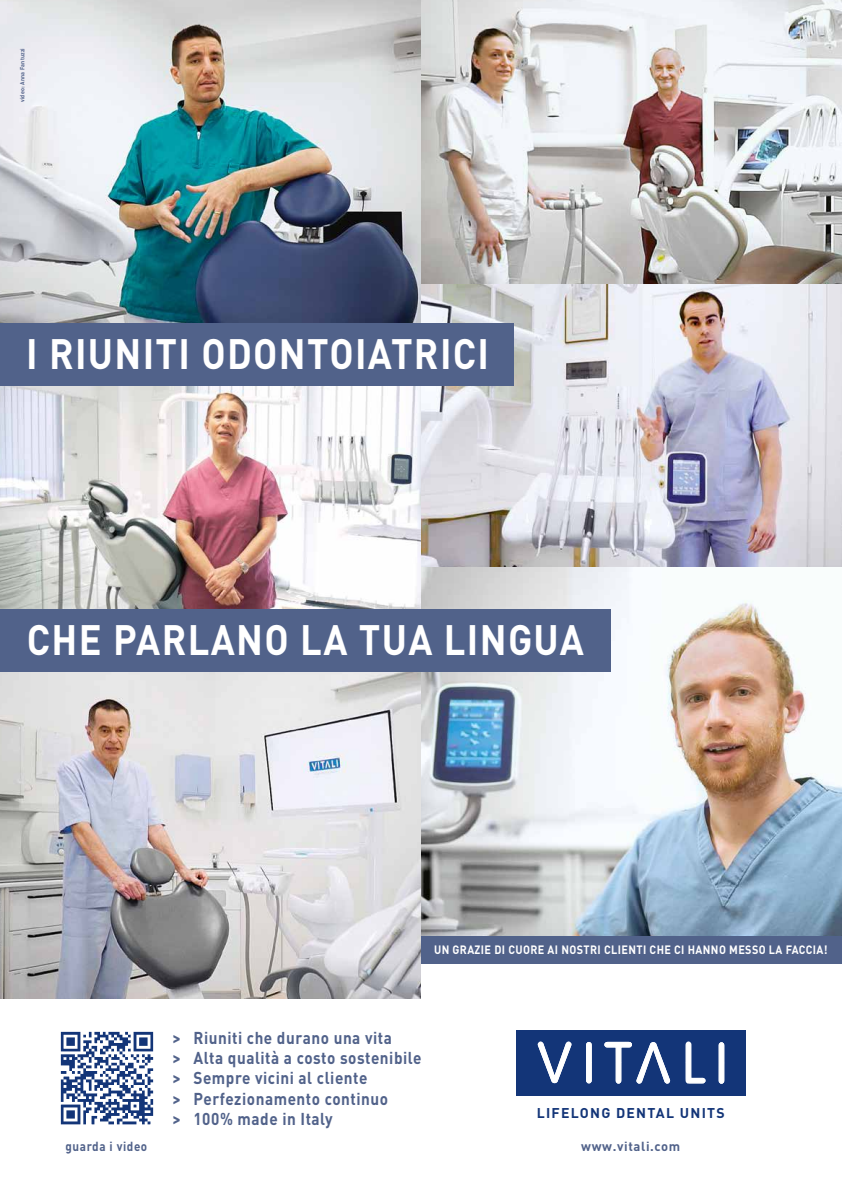
<style>
.page{position:relative;width:842px;height:1191px;background:#fff}
.page>*{position:absolute;margin:0;border:0;box-sizing:border-box;transform-origin:0 0}
.t1{font:700 42px "DIN Pro";letter-spacing:.035em;color:#fff;scale:.9 1}
.t2{font:700 17px/20.4px "DIN Pro";letter-spacing:.035em;color:#51628a;scale:.9 1}
.t3{font:700 14px "DIN Pro";letter-spacing:.09em;color:#133578}
.t4{font:700 13px "DIN Pro";letter-spacing:.05em;color:#51628a}
.t5{font:700 13px "DIN Pro";letter-spacing:.05em;color:#51628a;scale:.9 1}
.t6{font:700 12px "DIN Pro";letter-spacing:.035em;color:#fff;scale:.9 1}
.t7{font:700 6px "DIN Pro";letter-spacing:.035em;color:#51628a;scale:.9 1}
</style>
<div class="page">
<div style="left:418px;top:935px;width:424px;height:28px;background:#51628a"></div>
<div style="left:516px;top:1030px;width:229px;height:65px;background:#133578"></div>
<svg style="left:686px;top:1041px;width:19px;height:42px"></svg>
<svg style="left:538px;top:1041px;width:33px;height:42px"></svg>
<svg style="left:586px;top:1042px;width:6px;height:41px"></svg>
<svg style="left:604px;top:1042px;width:66px;height:41px"></svg>
<svg style="left:719px;top:1042px;width:5px;height:41px"></svg>
<img style="left:421px;top:0;width:421px;height:935px">
<img style="left:0;top:671px;width:421px;height:327px">
<img style="left:0;top:0;width:421px;height:609px">
<div style="left:0;top:323px;width:513px;height:63px;background:#51628a"></div>
<div style="left:0;top:609px;width:611px;height:62px;background:#51628a"></div>
<img style="left:60px;top:1031px;width:94px;height:94px">
<p class="t7" style="left:18px;top:102px;width:61px;rotate:-90deg">video: Anna Fantuzzi</p>
<h1 class="t1" style="left:26px;top:325px;width:516px">I RIUNITI ODONTOIATRICI</h1>
<h1 class="t1" style="left:27px;top:611px;width:621px">CHE PARLANO LA TUA LINGUA</h1>
<p class="t6" style="left:434px;top:941px;width:439px">UN GRAZIE DI CUORE AI NOSTRI CLIENTI CHE CI HANNO MESSO LA FACCIA!</p>
<p class="t2" style="left:172px;top:1026px;width:278px">&gt; Riuniti che durano una vita<br>&gt; Alta qualità a costo sostenibile &gt; Sempre vicini al cliente<br>&gt; Perfezionamento continuo<br>&gt; 100% made in Italy</p>
<p class="t3" style="left:537px;top:1103px;width:189px">LIFELONG DENTAL UNITS</p>
<p class="t5" style="left:66px;top:1137px;width:92px">guarda i video</p>
<p class="t4" style="left:581px;top:1137px;width:101px">www.vitali.com</p>
</div>
